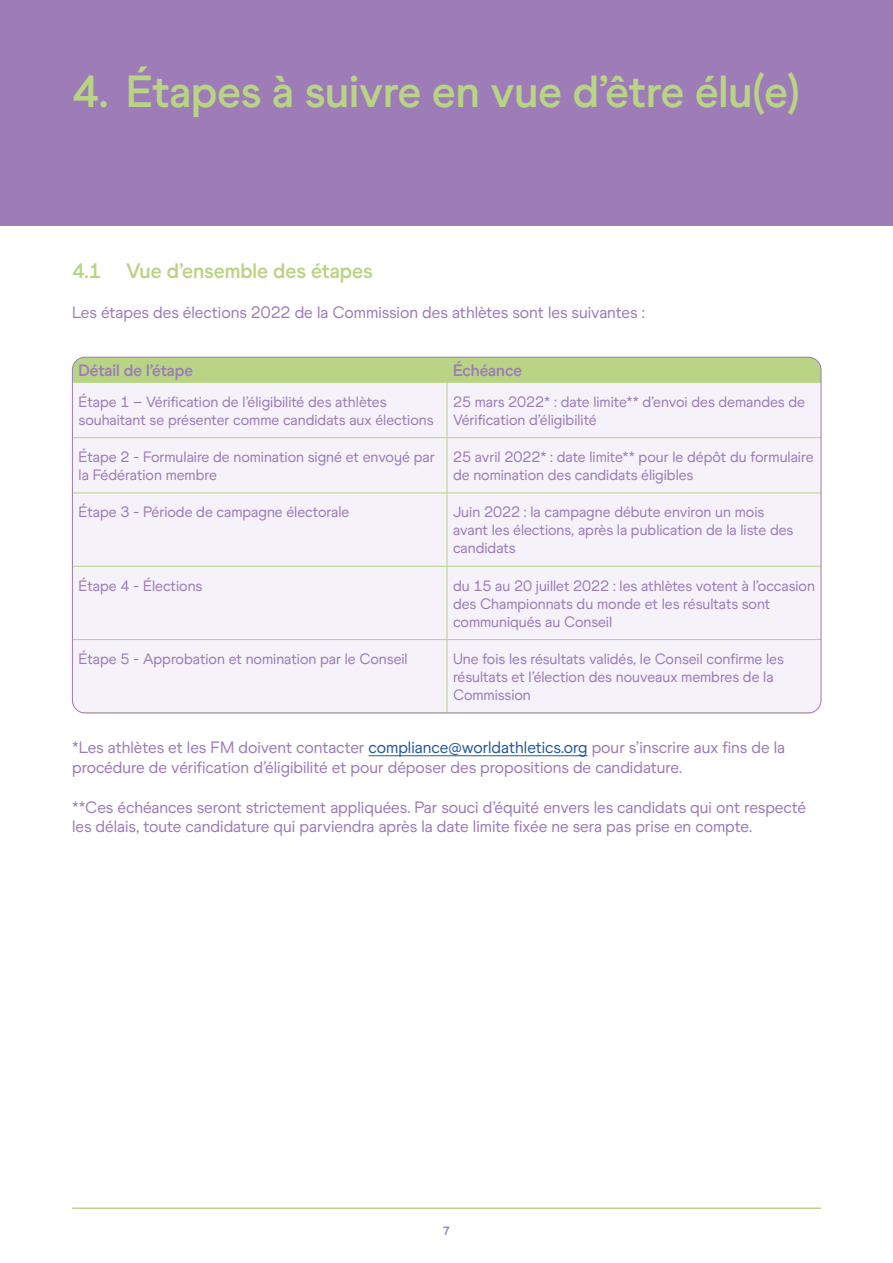
<style>
.page{position:relative;width:893px;height:1263px;background:#fff}
.page>*{position:absolute;margin:0;border:0;box-sizing:border-box;transform-origin:0 0}
.t1{font:700 45px "World Athletics";color:#b8d484}
.t2{font:700 21px "World Athletics";color:#b8d484}
.Body_Copy{font:16.5px/19.8px "World Athletics";color:#9d7cb7}
.t3{font:700 16.5px "World Athletics";color:#9d7cb7}
.t4{font:15px/18px "World Athletics";color:#9d7cb7}
.t5{font:700 12px "World Athletics";color:#9d7cb7}
.s1{color:#275b9b}
</style>
<div class="page">
<hr style="left:72px;top:1207px;width:749px;height:2px;background:#b8d484">
<div style="left:0;top:0;width:893px;height:225px;background:#9d7cb7"></div>
<hr style="left:369px;top:755px;width:219px;height:1px;background:#275b9b">
<div style="left:73px;top:383px;width:748px;height:329px;background:#f5f2f9"></div>
<div style="left:72px;top:357px;width:749px;height:25px;background:#b8d484"></div>
<hr style="left:72px;top:382px;width:375px;height:1px;background:#b8d484">
<hr style="left:447px;top:382px;width:374px;height:1px;background:#b8d484">
<hr style="left:447px;top:382px;width:1px;height:55px;background:#b8d484">
<hr style="left:72px;top:437px;width:375px;height:1px;background:#b8d484">
<hr style="left:447px;top:437px;width:374px;height:1px;background:#b8d484">
<hr style="left:447px;top:438px;width:1px;height:55px;background:#b8d484">
<hr style="left:72px;top:493px;width:375px;height:1px;background:#b8d484">
<hr style="left:447px;top:493px;width:374px;height:1px;background:#b8d484">
<hr style="left:447px;top:493px;width:1px;height:73px;background:#b8d484">
<hr style="left:72px;top:566px;width:375px;height:1px;background:#b8d484">
<hr style="left:447px;top:566px;width:374px;height:1px;background:#b8d484">
<hr style="left:447px;top:566px;width:1px;height:73px;background:#b8d484">
<hr style="left:72px;top:639px;width:375px;height:1px;background:#b8d484">
<hr style="left:72px;top:640px;width:1px;height:73px;background:#b8d484">
<hr style="left:447px;top:639px;width:374px;height:1px;background:#b8d484">
<hr style="left:447px;top:640px;width:1px;height:73px;background:#b8d484">
<hr style="left:72px;top:712px;width:375px;height:1px;background:#b8d484">
<hr style="left:447px;top:712px;width:374px;height:1px;background:#b8d484">
<h1 class="t1" style="left:72px;top:65px;width:729px">4. Étapes à suivre en vue d’être élu(e)</h1>
<h3 class="t2" style="left:72px;top:258px;width:302px">4.1 Vue d’ensemble des étapes</h3>
<p class="Body_Copy" style="left:72px;top:302px;width:574px">Les étapes des élections 2022 de la Commission des athlètes sont les suivantes :</p>
<p class="t3" style="left:79px;top:361px;width:116px">Détail de l’étape</p>
<p class="t3" style="left:453px;top:361px;width:70px">Échéance</p>
<p class="t4" style="left:79px;top:393px;width:356px">Étape 1 – Vérification de l’éligibilité des athlètes souhaitant se présenter comme candidats aux élections</p>
<p class="t4" style="left:453px;top:393px;width:353px">25 mars 2022* : date limite** d’envoi des demandes de<br>Vérification d’éligibilité</p>
<p class="t4" style="left:79px;top:448px;width:358px">Étape 2 - Formulaire de nomination signé et envoyé par la Fédération membre</p>
<p class="t4" style="left:453px;top:448px;width:362px">25 avril 2022* : date limite** pour le dépôt du formulaire de nomination des candidats éligibles</p>
<p class="t4" style="left:79px;top:503px;width:272px">Étape 3 - Période de campagne électorale</p>
<p class="t4" style="left:453px;top:503px;width:342px">Juin 2022 : la campagne débute environ un mois avant les élections, après la publication de la liste des candidats</p>
<p class="t4" style="left:79px;top:577px;width:125px">Étape 4 - Élections</p>
<p class="t4" style="left:453px;top:577px;width:363px">du 15 au 20 juillet 2022 : les athlètes votent à l’occasion des Championnats du monde et les résultats sont communiqués au Conseil</p>
<p class="t4" style="left:79px;top:650px;width:331px">Étape 5 - Approbation et nomination par le Conseil</p>
<p class="t4" style="left:453px;top:650px;width:332px">Une fois les résultats validés, le Conseil confirme les résultats et l’élection des nouveaux membres de la<br>Commission</p>
<p class="Body_Copy" style="left:72px;top:738px;width:715px">*Les athlètes et les FM doivent contacter <span class="s1">compliance@worldathletics.org</span> pour s’inscrire aux fins de la procédure de vérification d’éligibilité et pour déposer des propositions de candidature.</p>
<p class="Body_Copy" style="left:72px;top:797px;width:736px">**Ces échéances seront strictement appliquées. Par souci d’équité envers les candidats qui ont respecté les délais, toute candidature qui parviendra après la date limite fixée ne sera pas prise en compte.</p>
<p class="t5" style="left:443px;top:1223px;width:9px">7</p>
</div>
